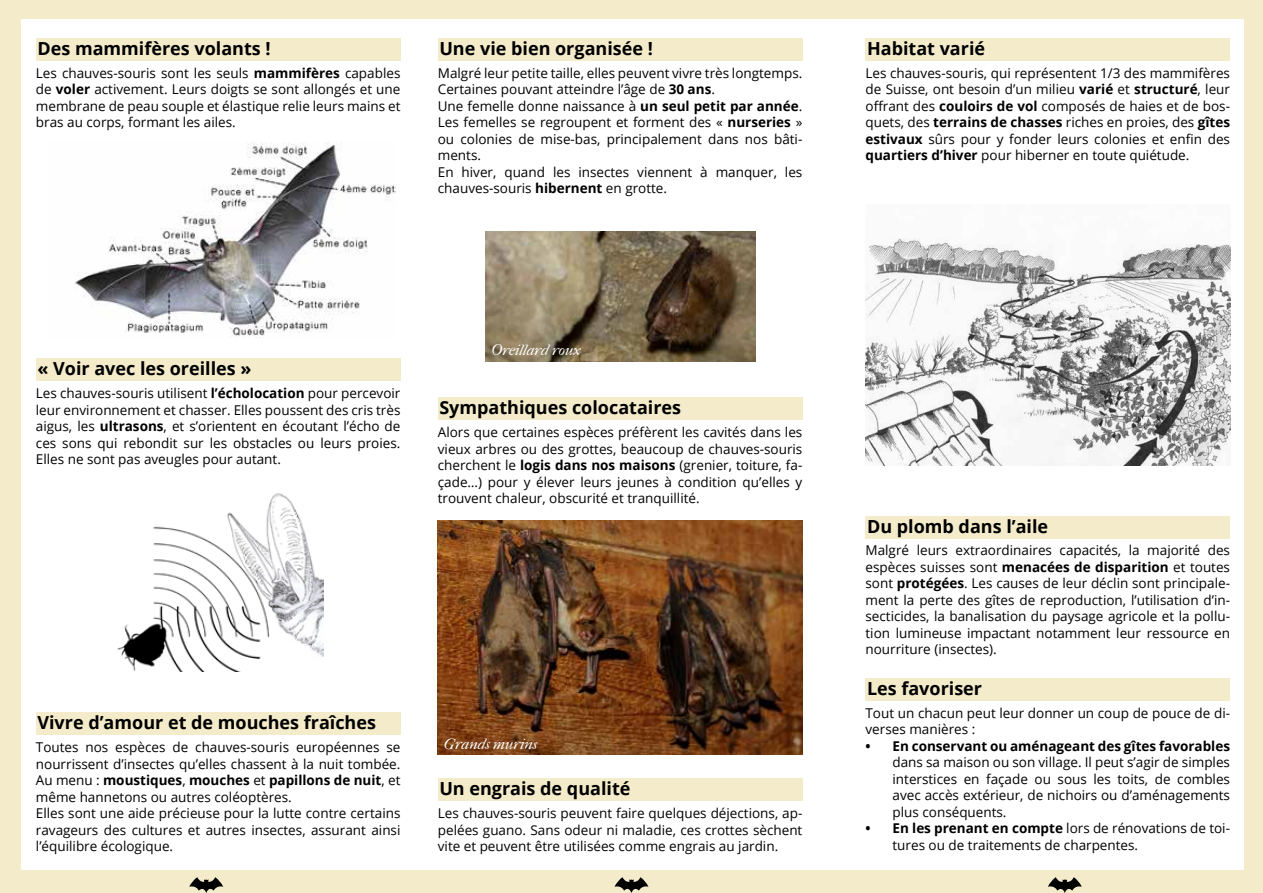
<style>
.page{position:relative;width:1263px;height:893px;background:#f4ebca}
.page>*{position:absolute;margin:0;border:0;box-sizing:border-box;transform-origin:0 0}
.t1{font:700 18px "Open Sans";color:#000}
.t2{font:15px "IM FELL French Canon Italic";color:#fff}
.t3{font:13.5px/16.5px "Open Sans";color:#000;text-align:justify}
.t4{font:700 13.5px "Open Sans";color:#000}
.s1{font-weight:700}
</style>
<div class="page">
<svg style="left:189px;top:877px;width:34px;height:16px"></svg>
<svg style="left:614px;top:877px;width:34px;height:16px"></svg>
<div style="left:21px;top:19px;width:1222px;height:850px;background:#fff"></div>
<div style="left:36px;top:38px;width:364px;height:23px;background:#f4ebca"></div>
<div style="left:438px;top:38px;width:364px;height:23px;background:#f4ebca"></div>
<div style="left:865px;top:38px;width:365px;height:23px;background:#f4ebca"></div>
<svg style="left:1048px;top:877px;width:34px;height:16px"></svg>
<img style="left:74px;top:142px;width:321px;height:194px">
<div style="left:36px;top:712px;width:364px;height:23px;background:#f4ebca"></div>
<img style="left:117px;top:493px;width:207px;height:179px">
<div style="left:36px;top:358px;width:364px;height:23px;background:#f4ebca"></div>
<div style="left:438px;top:398px;width:364px;height:22px;background:#f4ebca"></div>
<div style="left:438px;top:778px;width:364px;height:23px;background:#f4ebca"></div>
<img style="left:865px;top:238px;width:365px;height:228px">
<div style="left:865px;top:678px;width:365px;height:23px;background:#f4ebca"></div>
<img style="left:485px;top:232px;width:270px;height:130px">
<img style="left:438px;top:520px;width:364px;height:235px">
<div style="left:865px;top:516px;width:365px;height:22px;background:#f4ebca"></div>
<h1 class="t1" style="left:37px;top:36px;width:235px">Des mammifères volants !</h1>
<p class="t3" style="left:36px;top:64px;width:366px">Les chauves-souris sont les seuls <span class="s1">mammifères</span> capables de <span class="s1">voler</span> activement. Leurs doigts se sont allongés et une membrane de peau souple et élastique relie leurs mains et bras au corps, formant les ailes.</p>
<h1 class="t1" style="left:439px;top:36px;width:215px">Une vie bien organisée !</h1>
<p class="t3" style="left:438px;top:64px;width:366px;text-align:left">Malgré leur petite taille, elles peuvent vivre très longtemps.<br>Certaines pouvant atteindre l’âge de <span class="s1">30 ans</span>.<br>Une femelle donne naissance à <span class="s1">un seul petit par année</span>.<br>Les femelles se regroupent et forment des « <span class="s1">nurseries</span> » ou colonies de mise-bas, principalement dans nos bâti&shy;ments.<br>En hiver, quand les insectes viennent à manquer, les chauves-souris <span class="s1">hibernent</span> en grotte.</p>
<h1 class="t1" style="left:37px;top:356px;width:216px">« Voir avec les oreilles »</h1>
<p class="t3" style="left:36px;top:385px;width:366px">Les chauves-souris utilisent <span class="s1">l’écholocation</span> pour percevoir leur environnement et chasser. Elles poussent des cris très aigus, les <span class="s1">ultrasons</span>, et s’orientent en écoutant l’écho de ces sons qui rebondit sur les obstacles ou leurs proies.<br>Elles ne sont pas aveugles pour autant.</p>
<p class="t2" style="left:491px;top:341px;width:91px">Oreillard roux</p>
<h1 class="t1" style="left:439px;top:395px;width:243px">Sympathiques colocataires</h1>
<p class="t3" style="left:438px;top:424px;width:366px">Alors que certaines espèces préfèrent les cavités dans les vieux arbres ou des grottes, beaucoup de chauves-souris cherchent le <span class="s1">logis dans nos maisons</span> (grenier, toiture, fa&shy;çade…) pour y élever leurs jeunes à condition qu’elles y trouvent chaleur, obscurité et tranquillité.</p>
<h1 class="t1" style="left:37px;top:710px;width:340px">Vivre d’amour et de mouches fraîches</h1>
<p class="t3" style="left:36px;top:739px;width:366px;text-align:left">Toutes nos espèces de chauves-souris européennes se nourrissent d’insectes qu’elles chassent à la nuit tombée.<br>Au menu : <span class="s1">moustiques</span>, <span class="s1">mouches</span> et <span class="s1">papillons de nuit</span>, et même hannetons ou autres coléoptères.<br>Elles sont une aide précieuse pour la lutte contre certains ravageurs des cultures et autres insectes, assurant ainsi l’équilibre écologique.</p>
<p class="t2" style="left:444px;top:735px;width:95px">Grands murins</p>
<h1 class="t1" style="left:439px;top:776px;width:193px">Un engrais de qualité</h1>
<p class="t3" style="left:438px;top:804px;width:366px">Les chauves-souris peuvent faire quelques déjections, ap&shy;pelées guano. Sans odeur ni maladie, ces crottes sèchent vite et peuvent être utilisées comme engrais au jardin.</p>
<h1 class="t1" style="left:867px;top:36px;width:120px">Habitat varié</h1>
<p class="t3" style="left:865px;top:64px;width:366px">Les chauves-souris, qui représentent 1/3 des mammifères de Suisse, ont besoin d’un milieu <span class="s1">varié</span> et <span class="s1">structuré</span>, leur offrant des <span class="s1">couloirs de vol</span> composés de haies et de bos&shy;quets, des <span class="s1">terrains de chasses</span> riches en proies, des <span class="s1">gîtes estivaux</span> sûrs pour y fonder leurs colonies et enfin des <span class="s1">quartiers d’hiver</span> pour hiberner en toute quiétude.</p>
<h1 class="t1" style="left:867px;top:513px;width:183px">Du plomb dans l’aile</h1>
<p class="t3" style="left:865px;top:542px;width:366px">Malgré leurs extraordinaires capacités, la majorité des espèces suisses sont <span class="s1">menacées de disparition</span> et toutes sont <span class="s1">protégées</span>. Les causes de leur déclin sont principale&shy;ment la perte des gîtes de reproduction, l’utilisation d’in&shy;secticides, la banalisation du paysage agricole et la pollu&shy;tion lumineuse impactant notamment leur ressource en nourriture (insectes).</p>
<h1 class="t1" style="left:867px;top:676px;width:117px">Les favoriser</h1>
<p class="t3" style="left:865px;top:704px;width:366px">Tout un chacun peut leur donner un coup de pouce de di&shy;verses manières :</p>
<p class="t4" style="left:865px;top:736px;width:366px">• En conservant ou aménageant des gîtes favorables</p>
<p class="t3" style="left:892px;top:754px;width:339px">dans sa maison ou son village. Il peut s’agir de simples interstices en façade ou sous les toits, de combles avec accès extérieur, de nichoirs ou d’aménagements plus conséquents.</p>
<p class="t3" style="left:892px;top:820px;width:339px;text-indent:-27px"><span class="s1">• En les prenant en compte</span> lors de rénovations de toi&shy;tures ou de traitements de charpentes.</p>
</div>
